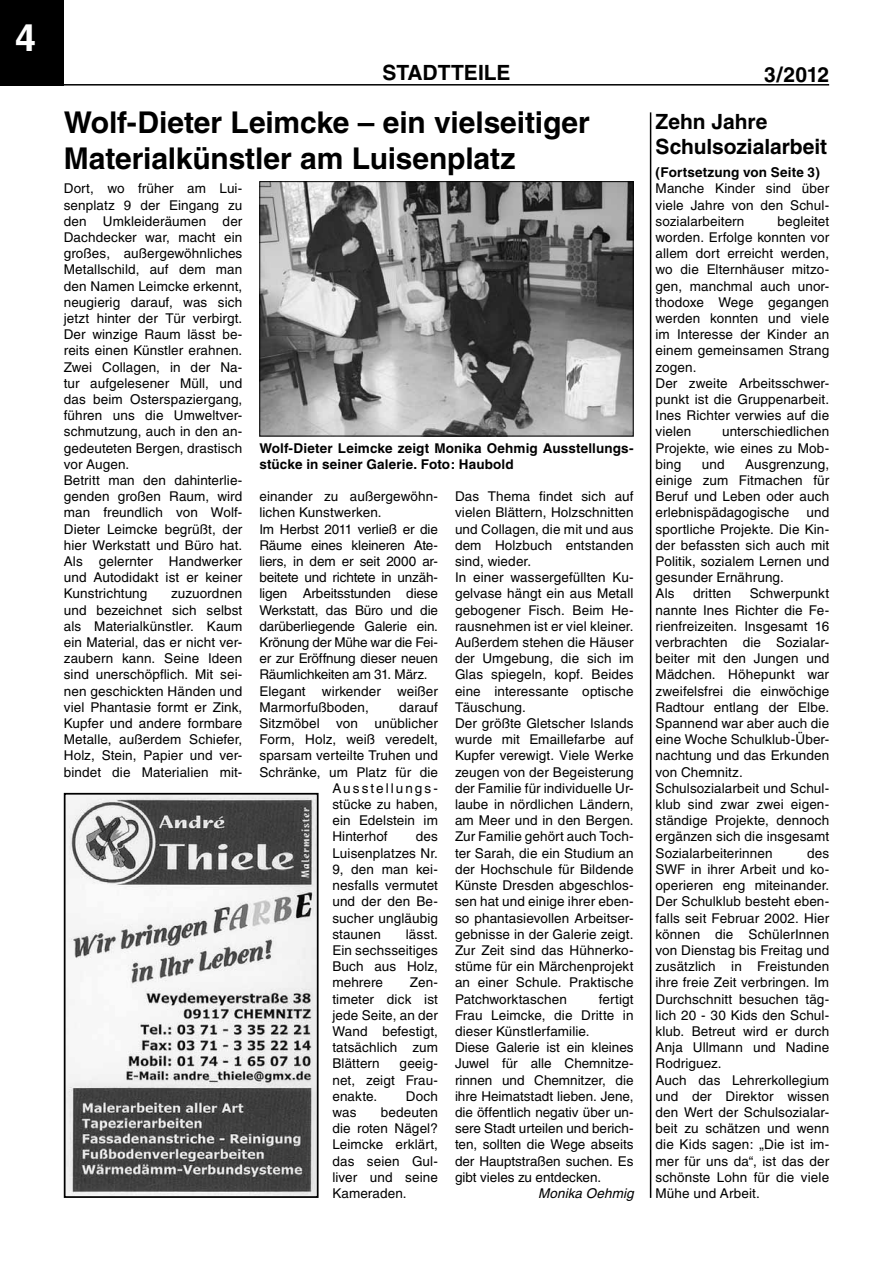
<style>
.page{position:relative;width:893px;height:1263px;background:#fff}
.page>*{position:absolute;margin:0;border:0;box-sizing:border-box;transform-origin:0 0}
.t1{font:700 37.5px "Helvetica";color:#fff}
.t2{font:700 30px/36px "Helvetica";letter-spacing:-.005em;color:#000}
.t3{font:700 21px/25.2px "Helvetica";letter-spacing:-.005em;color:#000}
.t4{font:13.5px/16.2px "Helvetica";letter-spacing:.01em;color:#000;text-align:justify}
.t5{font:13.5px/16.2px "Helvetica";letter-spacing:-.01em;color:#000}
.t6{font:700 13.5px/16.2px "Helvetica";letter-spacing:.01em;color:#000}
.t7{font:13.5px "Helvetica";letter-spacing:.15em;color:#000}
.t8{font:italic 13.5px "Helvetica";letter-spacing:.01em;color:#000}
</style>
<div class="page">
<div style="left:0;top:0;width:64px;height:86px;background:#000"></div>
<hr style="left:64px;top:84px;width:765px;height:2px;background:#000">
<img style="left:67px;top:796px;width:249px;height:399px">
<div style="left:64px;top:793px;width:255px;height:405px;border:2px solid #000"></div>
<hr style="left:650px;top:112px;width:1px;height:1086px;background:#000">
<img style="left:261px;top:183px;width:371px;height:251px">
<div style="left:259px;top:181px;width:375px;height:255px;border:1px solid #000"></div>
<h1 class="t1" style="left:15px;top:15px;width:22px">4</h1>
<h3 class="t3" style="left:382px;top:60px;width:28px">Stadtteile</h3>
<h3 class="t3" style="left:764px;top:62px;width:67px">3/2012</h3>
<h2 class="t2" style="left:64px;top:104px;width:528px">Wolf-Dieter Leimcke – ein vielseitiger<br>Materialkünstler am Luisenplatz</h2>
<p class="t4" style="left:64px;top:181px;width:180px;text-align:left">Dort, wo früher am Lui&shy;senplatz 9 der Eingang zu den Umkleideräumen der<br>Dachdecker war, macht ein großes, außergewöhnliches<br>Metallschild, auf dem man den Namen Leimcke erkennt, neugierig darauf, was sich jetzt hinter der Tür verbirgt.<br>Der winzige Raum lässt be&shy;reits einen Künstler erahnen.<br>Zwei Collagen, in der Na&shy;tur aufgelesener Müll, und das beim Osterspaziergang, führen uns die Umweltver&shy;schmutzung, auch in den an&shy;gedeuteten Bergen, drastisch vor Augen.<br>Betritt man den dahinterlie&shy;genden großen Raum, wird man freundlich von Wolf-<br>Dieter Leimcke begrüßt, der hier Werkstatt und Büro hat.<br>Als gelernter Handwerker und Autodidakt ist er keiner<br>Kunstrichtung</p>
<p class="t4" style="left:64px;top:586px;width:180px;text-indent:107px">zuzuordnen und bezeichnet sich selbst als Materialkünstler. Kaum ein Material, das er nicht ver&shy;zaubern kann. Seine Ideen sind unerschöpflich. Mit sei&shy;nen geschickten Händen und viel Phantasie formt er Zink, Kupfer und andere formbare Metalle, außerdem Schiefer, Holz, Stein, Papier und ver&shy;bindet die Materialien mit-</p>
<p class="t6" style="left:259px;top:440px;width:376px">Wolf-Dieter Leimcke zeigt Monika Oehmig Ausstellungs&shy;stücke in seiner Galerie. Foto: Haubold</p>
<p class="t5" style="left:259px;top:488px;width:180px">einander zu außergewöhn&shy;lichen Kunstwerken.<br>Im Herbst 2011 verließ er die<br>Räume eines kleineren Ate&shy;liers, in dem er seit 2000 ar&shy;beitete und richtete in unzäh&shy;ligen Arbeitsstunden diese<br>Werkstatt, das Büro und die darüberliegende Galerie ein.<br>Krönung der Mühe war die Fei&shy;er zur Eröffnung dieser neuen<br>Räumlichkeiten am 31. März.<br>Elegant wirkender weißer<br>Marmorfußboden,</p>
<p class="t4" style="left:399px;top:699px;width:40px">darauf</p>
<p class="t4" style="left:259px;top:715px;width:180px">Sitzmöbel von unüblicher</p>
<p class="t4" style="left:259px;top:731px;width:180px">Form, Holz, weiß veredelt,</p>
<p class="t4" style="left:259px;top:748px;width:180px">sparsam verteilte Truhen und</p>
<p class="t4" style="left:259px;top:764px;width:180px">Schränke, um Platz für die</p>
<p class="t7" style="left:332px;top:780px;width:107px">Ausstellungs-</p>
<p class="t4" style="left:332px;top:796px;width:107px">stücke zu haben,</p>
<p class="t4" style="left:332px;top:812px;width:107px">ein Edelstein im</p>
<p class="t4" style="left:332px;top:829px;width:57px">Hinterhof</p>
<p class="t4" style="left:332px;top:829px;width:107px;text-indent:84px">des Luisenplatzes Nr.<br>9, den man kei&shy;nesfalls vermutet und der den Be&shy;sucher ungläubig staunen</p>
<p class="t4" style="left:332px;top:926px;width:107px;text-indent:73px">lässt.<br>Ein sechsseitiges Buch aus Holz, mehrere</p>
<p class="t4" style="left:332px;top:974px;width:107px;text-indent:77px">Zen&shy;timeter dick ist jede Seite, an der Wand befestigt, tatsächlich zum Blättern</p>
<p class="t4" style="left:332px;top:1055px;width:107px;text-indent:67px">geeig&shy;net, zeigt Frau&shy;enakte.</p>
<p class="t4" style="left:406px;top:1088px;width:34px">Doch</p>
<p class="t4" style="left:332px;top:1104px;width:107px;text-indent:49px">bedeuten die roten Nägel?<br>Leimcke erklärt, das seien Gul&shy;liver und seine Kameraden.</p>
<p class="t4" style="left:332px;top:1104px;width:26px">was</p>
<p class="t4" style="left:455px;top:488px;width:180px;text-align:left">Das Thema findet sich auf vielen Blättern, Holzschnitten und Collagen, die mit und aus dem Holzbuch entstanden sind, wieder.<br>In einer wassergefüllten Ku&shy;gelvase hängt ein aus Metall gebogener Fisch. Beim He&shy;rausnehmen ist er viel kleiner.<br>Außerdem stehen die Häuser der Umgebung, die sich im<br>Glas spiegeln, kopf. Beides eine interessante optische<br>Täuschung.<br>Der größte Gletscher Islands wurde mit Emaillefarbe auf<br>Kupfer verewigt. Viele Werke zeugen von der Begeisterung der Familie für individuelle Ur&shy;laube in nördlichen Ländern, am Meer und in den Bergen.<br>Zur Familie gehört auch Toch&shy;ter Sarah, die ein Studium an der Hochschule für Bildende<br>Künste Dresden abgeschlos&shy;sen hat und einige ihrer eben&shy;so phantasievollen Arbeitser&shy;gebnisse in der Galerie zeigt.<br>Zur Zeit sind das Hühnerko&shy;stüme für ein Märchenprojekt an einer Schule. Praktische<br>Patchworktaschen</p>
<p class="t4" style="left:455px;top:991px;width:180px;text-align:left;text-indent:144px">fertigt<br>Frau Leimcke, die Dritte in dieser Künstlerfamilie.<br>Diese Galerie ist ein kleines<br>Juwel für alle Chemnitze&shy;rinnen und Chemnitzer, die ihre Heimatstadt lieben. Jene, die öffentlich negativ über un&shy;sere Stadt urteilen und berich&shy;ten, sollten die Wege abseits der Hauptstraßen suchen. Es gibt vieles zu entdecken.</p>
<p class="t8" style="left:538px;top:1185px;width:97px">Monika Oehmig</p>
<h3 class="t3" style="left:656px;top:108px;width:173px">Zehn Jahre<br>Schulsozialarbeit</h3>
<p class="t6" style="left:656px;top:164px;width:166px">(Fortsetzung von Seite 3)</p>
<p class="t4" style="left:656px;top:181px;width:175px">Manche Kinder sind über viele Jahre von den Schul&shy;sozialarbeitern</p>
<p class="t4" style="left:656px;top:213px;width:175px;text-align:left;text-indent:122px">begleitet worden. Erfolge konnten vor allem dort erreicht werden, wo die Elternhäuser mitzo&shy;gen, manchmal auch unor&shy;thodoxe Wege gegangen werden konnten und viele im Interesse der Kinder an einem gemeinsamen Strang zogen.<br>Der zweite Arbeitsschwer&shy;punkt ist die Gruppenarbeit.<br>Ines Richter verwies auf die vielen</p>
<p class="t4" style="left:656px;top:424px;width:175px;text-indent:67px">unterschiedlichen Projekte, wie eines zu Mob&shy;bing</p>
<p class="t4" style="left:656px;top:456px;width:175px;text-indent:90px">Ausgrenzung, einige zum Fitmachen für Beruf und Leben oder auch erlebnispädagogische</p>
<p class="t4" style="left:702px;top:456px;width:24px">und</p>
<p class="t4" style="left:656px;top:505px;width:175px;text-align:left;text-indent:151px">und sportliche Projekte. Die Kin&shy;der befassten sich auch mit<br>Politik, sozialem Lernen und gesunder Ernährung.<br>Als</p>
<p class="t4" style="left:656px;top:586px;width:175px;text-align:left;text-indent:94px">Schwerpunkt nannte Ines Richter die Fe&shy;rienfreizeiten. Insgesamt 16 verbrachten die Sozialar&shy;beiter mit den Jungen und<br>Mädchen. Höhepunkt war zweifelsfrei die einwöchige<br>Radtour entlang der Elbe.<br>Spannend war aber auch die eine Woche Schulklub-Über&shy;nachtung und das Erkunden von Chemnitz.<br>Schulsozialarbeit und Schul&shy;klub sind zwar zwei eigen&shy;ständige Projekte, dennoch ergänzen sich die insgesamt<br>Sozialarbeiterinnen</p>
<p class="t4" style="left:693px;top:586px;width:40px">dritten</p>
<p class="t4" style="left:656px;top:845px;width:175px;text-align:left;text-indent:152px">des<br>SWF in ihrer Arbeit und ko&shy;operieren eng miteinander.<br>Der Schulklub besteht eben&shy;falls seit Februar 2002. Hier können die SchülerInnen von Dienstag bis Freitag und zusätzlich in Freistunden ihre freie Zeit verbringen. Im<br>Durchschnitt besuchen täg&shy;lich 20 - 30 Kids den Schul&shy;klub. Betreut wird er durch<br>Anja Ullmann und Nadine<br>Rodriguez.<br>Auch das Lehrerkollegium und der Direktor wissen den Wert der Schulsozialar&shy;beit zu schätzen und wenn die Kids sagen: „Die ist im&shy;mer für uns da“, ist das der schönste Lohn für die viele<br>Mühe und Arbeit.</p>
</div>
